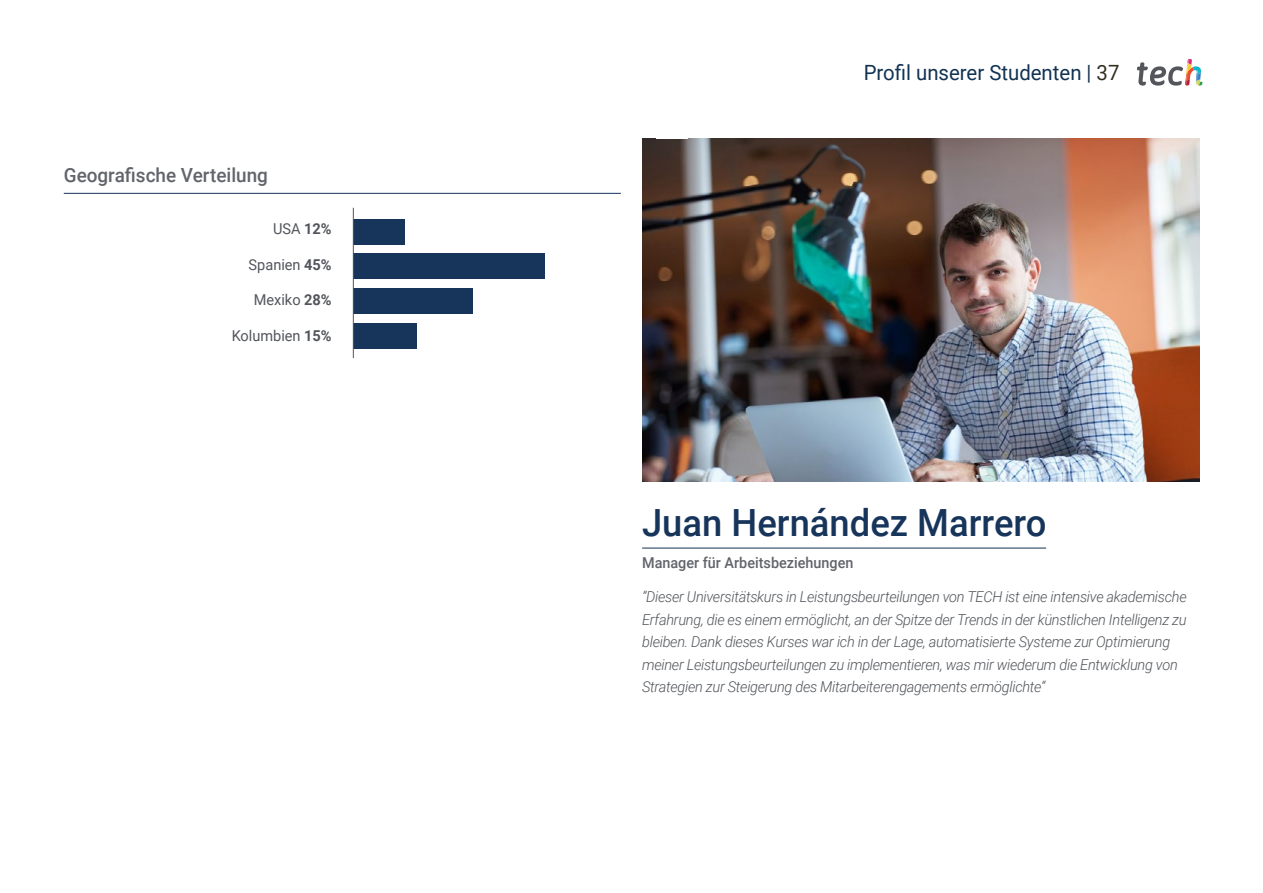
<style>
.page{position:relative;width:1263px;height:893px;background:#fff}
.page>*{position:absolute;margin:0;border:0;box-sizing:border-box;transform-origin:0 0}
.t1{font:500 37.5px "Roboto";color:#17355b}
.t2{font:21px "Roboto";color:#123352}
.t3{font:500 19.5px "Roboto";color:#61646a}
.t4{font:italic 300 15px/22.5px "Roboto";letter-spacing:-.02em;color:#52555b}
.t5{font:15px "Roboto";color:#52555b}
.t6{font:500 15px "Roboto";color:#61646a;scale:.96 1}
.s1{font-weight:700}
.s2{color:#312e20}
</style>
<div class="page">
<hr style="left:642px;top:548px;width:404px;height:1px;background:#123352">
<img style="left:642px;top:138px;width:557px;height:343px">
<hr style="left:64px;top:193px;width:557px;height:1px;background:#17355b">
<div style="left:353px;top:219px;width:51px;height:25px;background:#17355b"></div>
<div style="left:353px;top:254px;width:192px;height:25px;background:#17355b"></div>
<div style="left:353px;top:288px;width:119px;height:26px;background:#17355b"></div>
<div style="left:353px;top:323px;width:64px;height:26px;background:#17355b"></div>
<hr style="left:353px;top:208px;width:1px;height:150px;background:#52555b">
<svg style="left:1137px;top:59px;width:65px;height:27px"></svg>
<h3 class="t3" style="left:64px;top:161px;width:206px">Geografische Verteilung</h3>
<p class="t5" style="left:273px;top:218px;width:60px">USA <span class="s1">12%</span></p>
<p class="t5" style="left:249px;top:254px;width:85px">Spanien <span class="s1">45%</span></p>
<p class="t5" style="left:254px;top:289px;width:79px">Mexiko <span class="s1">28%</span></p>
<p class="t5" style="left:232px;top:325px;width:102px">Kolumbien <span class="s1">15%</span></p>
<h2 class="t2" style="left:864px;top:57px;width:257px">Profil unserer Studenten | <span class="s2">37</span></h2>
<h1 class="t1" style="left:642px;top:496px;width:406px">Juan Hernández Marrero</h1>
<p class="t6" style="left:642px;top:552px;width:222px">Manager für Arbeitsbeziehungen</p>
<p class="t4" style="left:642px;top:585px;width:546px">”Dieser Universitätskurs in Leistungsbeurteilungen von TECH ist eine intensive akademische Erfahrung, die es einem ermöglicht, an der Spitze der Trends in der künstlichen Intelligenz zu bleiben. Dank dieses Kurses war ich in der Lage, automatisierte Systeme zur Optimierung meiner Leistungsbeurteilungen zu implementieren, was mir wiederum die Entwicklung von Strategien zur Steigerung des Mitarbeiterengagements ermöglichte“</p>
</div>
